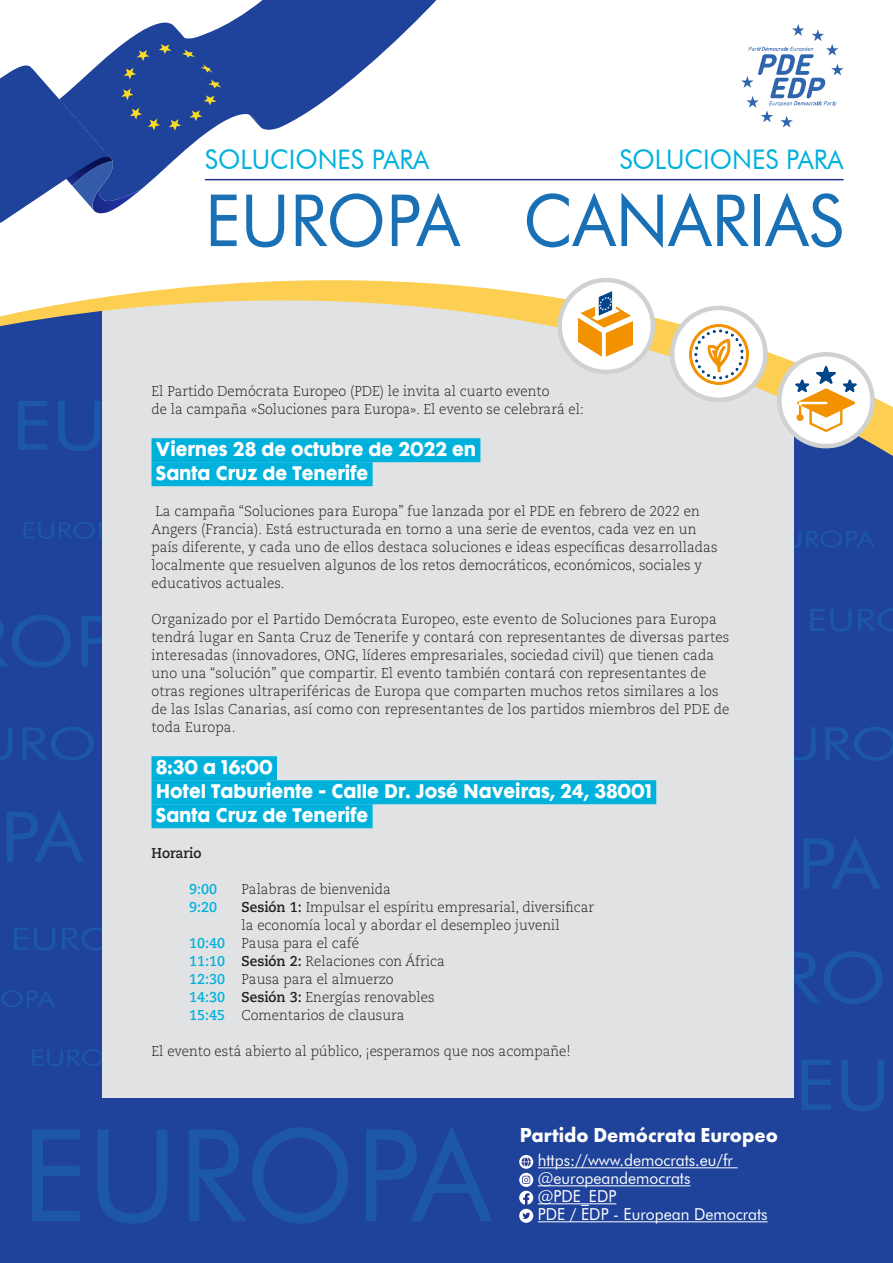
<style>
.page{position:relative;width:893px;height:1263px;background:#fff}
.page>*{position:absolute;margin:0;border:0;box-sizing:border-box;transform-origin:0 0}
.TITULO{font:72px "Futura BT";color:#1a70b5;scale:.95 1}
.TITULO-2{font:27px "Futura BT";color:#00b1dc;scale:.95 1}
.TITULO-3{font:700 21px "Futura PT";color:#fff;scale:.95 1}
.TITULO_PEQUEÑO_12_DE{font:18px "Futura Maxi CG Bold";color:#fff;scale:.95 1}
.TITULO_PEQUEÑO{font:16.5px "Futura BT";color:#fff;scale:.95 1}
.TEXTO{font:300 14.25px/18px "Caecilia LT Std";letter-spacing:.005em;color:#231f20;scale:.95 1}
.TEXTO-2{font:700 14.25px "Caecilia LT Std";color:#00b1dc;scale:.95 1}
.TEXTO-3{font:700 14.25px "Caecilia LT Std";color:#231f20;scale:.95 1}
.s1{font-weight:700}
.s2{font-weight:700;color:#00b1dc}
</style>
<div class="page">
<div style="left:0;top:247px;width:893px;height:1016px;background:#1f429a"></div>
<svg style="left:32px;top:1049px;width:70px;height:17px"></svg>
<svg style="left:793px;top:530px;width:82px;height:17px"></svg>
<svg style="left:793px;top:950px;width:90px;height:54px"></svg>
<svg style="left:793px;top:726px;width:100px;height:35px"></svg>
<svg style="left:7px;top:810px;width:77px;height:52px"></svg>
<svg style="left:32px;top:1126px;width:460px;height:98px"></svg>
<svg style="left:0;top:615px;width:102px;height:53px"></svg>
<svg style="left:0;top:727px;width:94px;height:34px"></svg>
<svg style="left:802px;top:1060px;width:82px;height:51px"></svg>
<svg style="left:793px;top:836px;width:87px;height:54px"></svg>
<svg style="left:14px;top:927px;width:88px;height:23px"></svg>
<svg style="left:810px;top:608px;width:83px;height:23px"></svg>
<svg style="left:24px;top:522px;width:78px;height:17px"></svg>
<div style="left:102px;top:285px;width:691px;height:812px;background:#e1e2e4"></div>
<svg style="left:0;top:0;width:893px;height:447px;fill:#fff"></svg>
<svg style="left:0;top:0;width:436px;height:223px"></svg>
<svg style="left:741px;top:24px;width:103px;height:104px"></svg>
<svg style="left:560px;top:280px;width:93px;height:92px;background:#f8f7f6"></svg>
<div style="left:557px;top:278px;width:98px;height:96px;border:4px solid #cfd2d0;border-radius:50%"></div>
<svg style="left:672px;top:308px;width:93px;height:92px;background:#f8f7f6"></svg>
<div style="left:670px;top:306px;width:98px;height:96px;border:4px solid #cfd2d0;border-radius:50%"></div>
<svg style="left:779px;top:354px;width:93px;height:92px;background:#f6f6f6"></svg>
<div style="left:777px;top:352px;width:98px;height:96px;border:4px solid #cfd2d0;border-radius:50%"></div>
<img style="left:578px;top:292px;width:54px;height:64px">
<img style="left:794px;top:367px;width:64px;height:64px">
<img style="left:689px;top:325px;width:60px;height:59px">
<div style="left:152px;top:438px;width:328px;height:24px;background:#00b1dc"></div>
<div style="left:152px;top:462px;width:221px;height:24px;background:#00b1dc"></div>
<div style="left:152px;top:756px;width:125px;height:24px;background:#00b1dc"></div>
<div style="left:152px;top:780px;width:504px;height:24px;background:#00b1dc"></div>
<div style="left:152px;top:804px;width:221px;height:24px;background:#00b1dc"></div>
<svg style="left:1px;top:990px;width:54px;height:17px"></svg>
<hr style="left:538px;top:1167px;width:200px;height:1px;background:#fff">
<hr style="left:538px;top:1185px;width:152px;height:1px;background:#fff">
<hr style="left:538px;top:1203px;width:78px;height:1px;background:#fff">
<hr style="left:538px;top:1221px;width:230px;height:1px;background:#fff">
<div style="left:519px;top:1209px;width:14px;height:14px;background:#fff;border-radius:50%"></div>
<svg style="left:522px;top:1212px;width:8px;height:7px"></svg>
<svg style="left:519px;top:1173px;width:14px;height:14px"></svg>
<svg style="left:522px;top:1176px;width:8px;height:8px"></svg>
<svg style="left:519px;top:1191px;width:14px;height:14px"></svg>
<svg style="left:519px;top:1155px;width:14px;height:14px"></svg>
<svg style="left:521px;top:1157px;width:10px;height:9px"></svg>
<hr style="left:205px;top:179px;width:639px;height:1px;background:#25368a">
<p class="TITULO-2" style="left:205px;top:143px;width:237px">SOLUCIONES PARA</p>
<p class="TITULO" style="left:205px;top:177px;width:270px">EUROPA</p>
<p class="TITULO-2" style="left:619px;top:143px;width:237px">SOLUCIONES PARA</p>
<p class="TITULO" style="left:523px;top:177px;width:339px">CANARIAS</p>
<p class="TEXTO" style="left:152px;top:382px;width:457px">El Partido Demócrata Europeo (PDE) le invita al cuarto evento<br>de la campaña «Soluciones para Europa». El evento se celebrará el:</p>
<p class="TITULO_PEQUEÑO_12_DE" style="left:156px;top:437px;width:339px">Viernes 28 de octubre de 2022 en</p>
<p class="TITULO_PEQUEÑO_12_DE" style="left:156px;top:461px;width:225px">Santa Cruz de Tenerife</p>
<p class="TEXTO" style="left:152px;top:502px;width:597px">La campaña “Soluciones para Europa” fue lanzada por el PDE en febrero de 2022 en Angers (Francia). Está estructurada en torno a una serie de eventos, cada vez en un país diferente, y cada uno de ellos destaca soluciones e ideas específicas desarrolladas localmente que resuelven algunos de los retos democráticos, económicos, sociales y educativos actuales.</p>
<p class="TEXTO" style="left:152px;top:610px;width:610px">Organizado por el Partido Demócrata Europeo, este evento de Soluciones para Europa tendrá lugar en Santa Cruz de Tenerife y contará con representantes de diversas partes interesadas (innovadores, ONG, líderes empresariales, sociedad civil) que tienen cada uno una “solución” que compartir. El evento también contará con representantes de otras regiones ultraperiféricas de Europa que comparten muchos retos similares a los de las Islas Canarias, así como con representantes de los partidos miembros del PDE de toda Europa.</p>
<p class="TITULO_PEQUEÑO_12_DE" style="left:156px;top:755px;width:125px">8:30 a 16:00</p>
<p class="TITULO_PEQUEÑO_12_DE" style="left:156px;top:779px;width:524px">Hotel Taburiente - Calle Dr. José Naveiras, 24, 38001</p>
<p class="TITULO_PEQUEÑO_12_DE" style="left:156px;top:803px;width:225px">Santa Cruz de Tenerife</p>
<p class="TEXTO-3" style="left:152px;top:844px;width:54px">Horario</p>
<p class="TEXTO-2" style="left:189px;top:880px;width:31px">9:00</p>
<p class="TEXTO" style="left:242px;top:880px;width:159px">Palabras de bienvenida</p>
<p class="TEXTO-2" style="left:189px;top:898px;width:31px">9:20</p>
<p class="TEXTO" style="left:242px;top:898px;width:373px"><span class="s1">Sesión 1:</span> Impulsar el espíritu empresarial, diversificar</p>
<p class="TEXTO" style="left:242px;top:916px;width:336px">la economía local y abordar el desempleo juvenil</p>
<p class="TEXTO" style="left:189px;top:934px;width:180px"><span class="s2">10:40</span> Pausa para el café</p>
<p class="TEXTO" style="left:189px;top:952px;width:271px"><span class="s2">11:10</span> <span class="s1">Sesión 2:</span> Relaciones con África</p>
<p class="TEXTO" style="left:189px;top:970px;width:217px"><span class="s2">12:30</span> Pausa para el almuerzo</p>
<p class="TEXTO" style="left:189px;top:988px;width:260px"><span class="s2">14:30</span> <span class="s1">Sesión 3:</span> Energías renovables</p>
<p class="TEXTO" style="left:189px;top:1006px;width:228px"><span class="s2">15:45</span> Comentarios de clausura</p>
<p class="TEXTO" style="left:152px;top:1042px;width:443px">El evento está abierto al público, ¡esperamos que nos acompañe!</p>
<p class="TITULO-3" style="left:520px;top:1121px;width:273px">Partido Demócrata Europeo</p>
<p class="TITULO_PEQUEÑO" style="left:538px;top:1150px;width:207px">https://www.democrats.eu/fr</p>
<p class="TITULO_PEQUEÑO" style="left:538px;top:1168px;width:162px">@europeandemocrats</p>
<p class="TITULO_PEQUEÑO" style="left:538px;top:1186px;width:84px">@PDE_EDP</p>
<p class="TITULO_PEQUEÑO" style="left:538px;top:1204px;width:243px">PDE / EDP - European Democrats</p>
</div>
